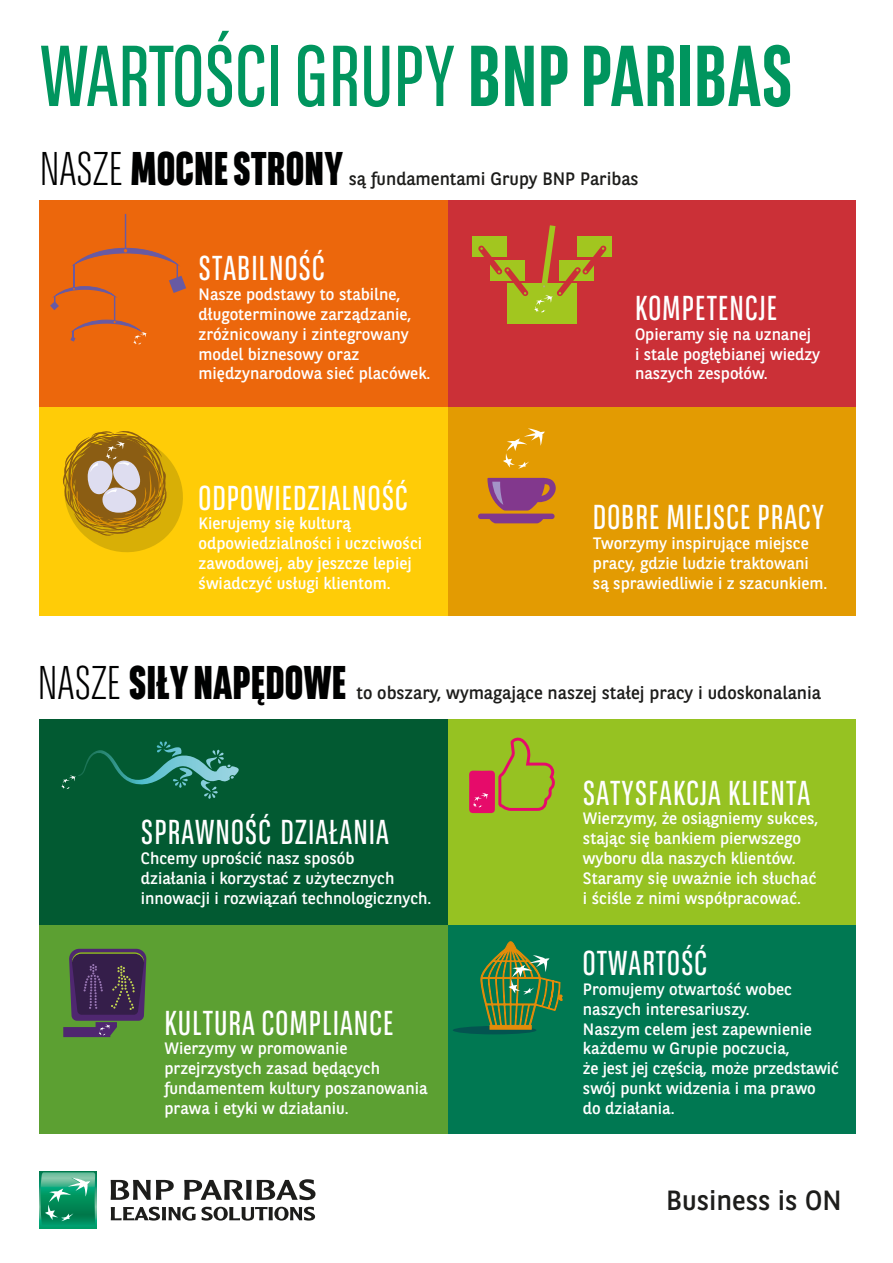
<style>
.page{position:relative;width:893px;height:1263px;background:#fff}
.page>*{position:absolute;margin:0;border:0;box-sizing:border-box;transform-origin:0 0}
.t1{font:86.1px "BNPP Sans Condensed";color:#00955e}
.t2{font:800 47.25px "BNPP Sans Condensed";color:#000101}
.t3{font:34.5px "BNPP Sans Condensed";letter-spacing:.03em;color:#fff}
.t4{font:27.75px "BNPP Sans";color:#1d1d1b}
.t5{font:18px "BNPP Sans";color:#1d1d1b}
.t6{font:16.5px/19.8px "BNPP Sans";color:#fff}
.s1{font-weight:700}
.s2{font-weight:300}
</style>
<div class="page">
<div style="left:39px;top:1171px;width:57px;height:57px;background:#009f6d"></div>
<svg style="left:40px;top:1172px;width:55px;height:51px"></svg>
<svg style="left:111px;top:1180px;width:63px;height:20px"></svg>
<svg style="left:184px;top:1179px;width:132px;height:21px"></svg>
<svg style="left:111px;top:1207px;width:204px;height:13px"></svg>
<div style="left:39px;top:201px;width:409px;height:206px;background:#ec670c"></div>
<div style="left:448px;top:201px;width:408px;height:206px;background:#cb3037"></div>
<div style="left:39px;top:407px;width:409px;height:209px;background:#ffcc07"></div>
<div style="left:448px;top:407px;width:408px;height:209px;background:#e39b02"></div>
<div style="left:125px;top:214px;width:1px;height:35px;border:1px solid #685aa3"></div>
<svg style="left:50px;top:227px;width:136px;height:118px"></svg>
<svg style="left:63px;top:431px;width:120px;height:121px"></svg>
<svg style="left:478px;top:478px;width:78px;height:45px"></svg>
<svg style="left:503px;top:428px;width:42px;height:41px"></svg>
<div style="left:507px;top:283px;width:70px;height:41px;background:#a2c61f"></div>
<div style="left:577px;top:237px;width:35px;height:20px;background:#a2c61f"></div>
<div style="left:472px;top:237px;width:35px;height:20px;background:#a2c61f"></div>
<svg style="left:478px;top:225px;width:129px;height:88px"></svg>
<div style="left:39px;top:719px;width:409px;height:206px;background:#025a32"></div>
<div style="left:448px;top:719px;width:408px;height:206px;background:#96c222"></div>
<div style="left:39px;top:925px;width:409px;height:209px;background:#5ca032"></div>
<div style="left:448px;top:925px;width:408px;height:209px;background:#007852"></div>
<svg style="left:63px;top:949px;width:84px;height:88px"></svg>
<div style="left:453px;top:1026px;width:83px;height:8px;background:#035450;border-radius:50%"></div>
<svg style="left:480px;top:941px;width:83px;height:88px"></svg>
<svg style="left:469px;top:737px;width:86px;height:76px"></svg>
<svg style="left:61px;top:741px;width:178px;height:58px"></svg>
<h1 class="t1" style="left:40px;top:22px;width:754px">WARTOŚCI GRUPY <span class="s1">BNP PARIBAS</span></h1>
<h2 class="t2" style="left:40px;top:139px;width:305px"><span class="s2">NASZE</span> MOCNE STRONY</h2>
<p class="t5" style="left:349px;top:166px;width:291px">są fundamentami Grupy BNP Paribas</p>
<h3 class="t3" style="left:199px;top:247px;width:128px">STABILNOŚĆ</h3>
<p class="t6" style="left:199px;top:284px;width:233px">Nasze podstawy to stabilne, długoterminowe zarządzanie, zróżnicowany i zintegrowany model biznesowy oraz międzynarodowa sieć placówek.</p>
<h3 class="t3" style="left:199px;top:476px;width:211px">ODPOWIEDZIALNOŚĆ</h3>
<p class="t6" style="left:199px;top:513px;width:225px">Kierujemy się kulturą odpowiedzialności i uczciwości zawodowej, aby jeszcze lepiej świadczyć usługi klientom.</p>
<h3 class="t3" style="left:635px;top:286px;width:144px">KOMPETENCJE</h3>
<p class="t6" style="left:635px;top:323px;width:187px">Opieramy się na uznanej<br>i stale pogłębianej wiedzy naszych zespołów.</p>
<h3 class="t3" style="left:593px;top:496px;width:233px">DOBRE MIEJSCE PRACY</h3>
<p class="t6" style="left:593px;top:533px;width:236px">Tworzymy inspirujące miejsce pracy, gdzie ludzie traktowani są sprawiedliwie i z szacunkiem.</p>
<h2 class="t2" style="left:38px;top:653px;width:310px"><span class="s2">NASZE</span> SIŁY NAPĘDOWE</h2>
<p class="t5" style="left:356px;top:680px;width:466px">to obszary, wymagające naszej stałej pracy i udoskonalania</p>
<h3 class="t3" style="left:141px;top:811px;width:250px">SPRAWNOŚĆ DZIAŁANIA</h3>
<p class="t6" style="left:141px;top:848px;width:292px">Chcemy uprościć nasz sposób<br>działania i korzystać z użytecznych innowacji i rozwiązań technologicznych.</p>
<h3 class="t3" style="left:164px;top:1001px;width:230px">KULTURA COMPLIANCE</h3>
<p class="t6" style="left:164px;top:1038px;width:265px">Wierzymy w promowanie przejrzystych zasad będących fundamentem kultury poszanowania prawa i etyki w działaniu.</p>
<h3 class="t3" style="left:583px;top:771px;width:229px">SATYSFAKCJA KLIENTA</h3>
<p class="t6" style="left:583px;top:808px;width:237px">Wierzymy, że osiągniemy sukces, stając się bankiem pierwszego wyboru dla naszych klientów.<br>Staramy się uważnie ich słuchać i ściśle z nimi współpracować.</p>
<h3 class="t3" style="left:583px;top:942px;width:126px">OTWARTOŚĆ</h3>
<p class="t6" style="left:583px;top:979px;width:257px">Promujemy otwartość wobec naszych interesariuszy.<br>Naszym celem jest zapewnienie każdemu w Grupie poczucia,<br>że jest jej częścią, może przedstawić swój punkt widzenia i ma prawo<br>do działania.</p>
<h3 class="t4" style="left:666px;top:1182px;width:177px">Business is ON</h3>
</div>
